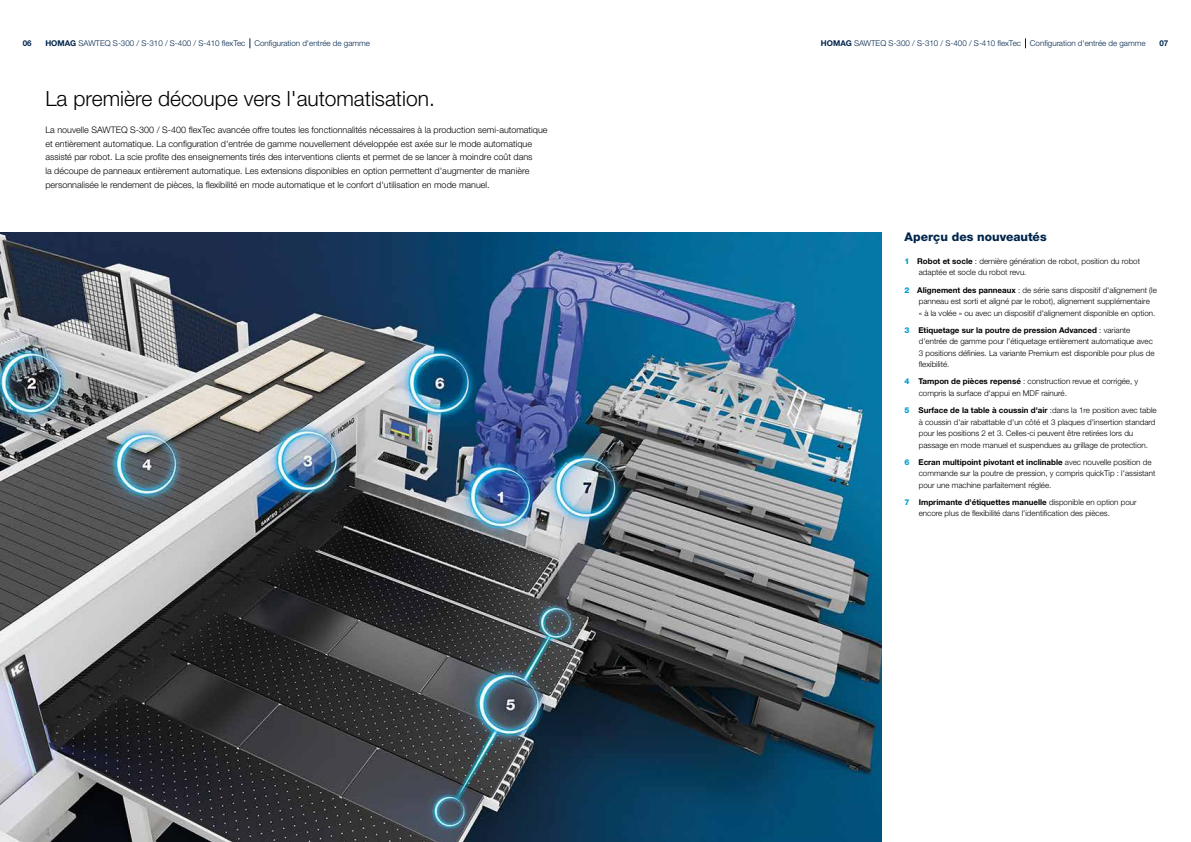
<style>
.page{position:relative;width:1191px;height:842px;background:#fff}
.page>*{position:absolute;margin:0;border:0;box-sizing:border-box;transform-origin:0 0}
.t1{font:300 21px "Helvetica Neue LTW1 G";color:#000}
.t2{font:800 12px "Helvetica Neue LTW1 G";color:#00254b}
.t3{font:300 9px/13.6px "Helvetica Neue LTW1 G";color:#000}
.t4{font:300 8px/11.5px "Helvetica Neue LTW1 G";color:#000}
.t5{font:300 8px "Helvetica Neue LTW1 G";color:#00254b}
.t6{font:700 8px "Helvetica Neue LTW1 G";color:#00254b}
.s1{font-weight:700}
.s2{font-weight:800;color:#009dcc}
</style>
<div class="page">
<img style="left:0;top:232px;width:882px;height:610px">
<p class="t5" style="left:45px;top:39px;width:326px"><span class="s1">HOMAG</span> SAWTEQ S-300 / S-310 / S-400 / S-410 flexTec Configuration d'entrée de gamme</p>
<p class="t5" style="left:821px;top:39px;width:326px"><span class="s1">HOMAG</span> SAWTEQ S-300 / S-310 / S-400 / S-410 flexTec Configuration d'entrée de gamme</p>
<p class="t6" style="left:23px;top:39px;width:10px">06</p>
<p class="t6" style="left:1159px;top:39px;width:10px">07</p>
<h1 class="t1" style="left:45px;top:86px;width:391px">La première découpe vers l'automatisation.</h1>
<p class="t3" style="left:45px;top:123px;width:504px">La nouvelle SAWTEQ S-300 / S-400 flexTec avancée offre toutes les fonctionnalités nécessaires à la production semi-automatique et entièrement automatique. La configuration d'entrée de gamme nouvellement développée est axée sur le mode automatique assisté par robot. La scie profite des enseignements tirés des interventions clients et permet de se lancer à moindre coût dans<br>la découpe de panneaux entièrement automatique. Les extensions disponibles en option permettent d'augmenter de manière personnalisée le rendement de pièces, la flexibilité en mode automatique et le confort d'utilisation en mode manuel.</p>
<h2 class="t2" style="left:904px;top:230px;width:144px">Aperçu des nouveautés</h2>
<p class="t4" style="left:918px;top:255px;width:223px;text-indent:-14px"><span class="s2">1</span> <span class="s1">Robot et socle</span> : dernière génération de robot, position du robot adaptée et socle du robot revu.</p>
<p class="t4" style="left:918px;top:284px;width:239px;text-indent:-14px"><span class="s2">2</span> <span class="s1">Alignement des panneaux</span> : de série sans dispositif d'alignement (le panneau est sorti et aligné par le robot), alignement supplémentaire<br>« à la volée » ou avec un dispositif d'alignement disponible en option.</p>
<p class="t4" style="left:918px;top:324px;width:237px;text-indent:-14px"><span class="s2">3</span> <span class="s1">Etiquetage sur la poutre de pression Advanced</span> : variante d'entrée de gamme pour l'étiquetage entièrement automatique avec 3 positions définies. La variante Premium est disponible pour plus de flexibilité.</p>
<p class="t4" style="left:918px;top:376px;width:221px;text-indent:-14px"><span class="s2">4</span> <span class="s1">Tampon de pièces repensé</span> : construction revue et corrigée, y compris la surface d'appui en MDF rainuré.</p>
<p class="t4" style="left:918px;top:404px;width:239px;text-indent:-14px"><span class="s2">5</span> <span class="s1">Surface de la table à coussin d'air</span> :dans la 1re position avec table à coussin d'air rabattable d'un côté et 3 plaques d'insertion standard pour les positions 2 et 3. Celles-ci peuvent être retirées lors du passage en mode manuel et suspendues au grillage de protection.</p>
<p class="t4" style="left:918px;top:456px;width:238px;text-indent:-14px"><span class="s2">6</span> <span class="s1">Ecran multipoint pivotant et inclinable</span> avec nouvelle position de commande sur la poutre de pression, y compris quickTip : l'assistant pour une machine parfaitement réglée.</p>
<p class="t4" style="left:918px;top:496px;width:219px;text-indent:-14px"><span class="s2">7</span> <span class="s1">Imprimante d'étiquettes manuelle</span> disponible en option pour encore plus de flexibilité dans l'identification des pièces.</p>
</div>
